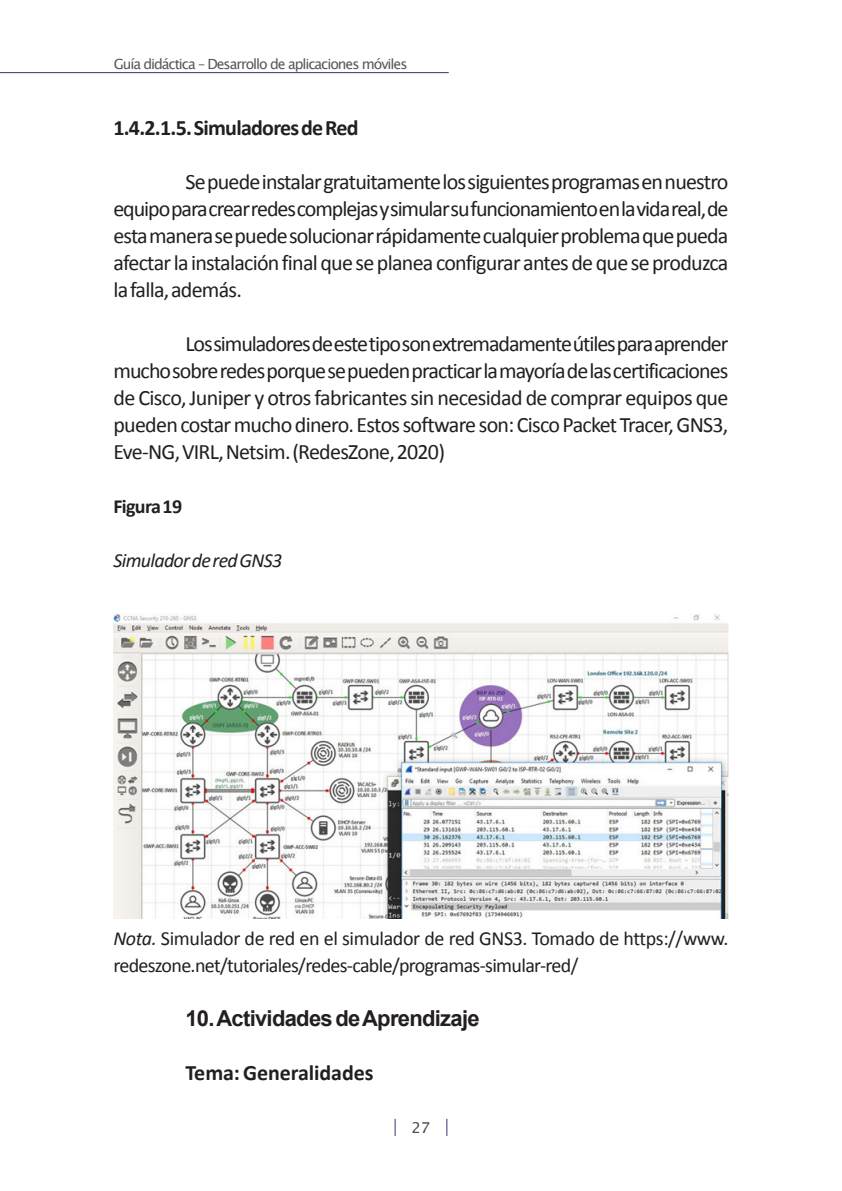
<style>
.page{position:relative;width:842px;height:1191px;background:#fff}
.page>*{position:absolute;margin:0;border:0;box-sizing:border-box;transform-origin:0 0}
.Textos_generales{font:22px/27px "Calibri";letter-spacing:-.035em;color:#231f20;text-align:justify}
.Textos_generales-2{font:700 22px "Arial";letter-spacing:-.03em;color:#231f20}
.Subtítulos{font:700 22px "Calibri";letter-spacing:-.035em;color:#231f20}
.Subtítulos_con_sangr{font:700 22px "Calibri";letter-spacing:-.005em;color:#231f20}
.Nota__Tomado_o_elabo{font:20px/27px "Calibri";letter-spacing:-.035em;color:#231f20}
.Texto_debajo_de_tabl{font:italic 20px "Calibri";letter-spacing:-.035em;color:#231f20}
.Tabla_o_figura{font:700 20px "Calibri";letter-spacing:-.035em;color:#231f20}
.t1{font:15px "Lucida Sans Unicode";color:#4b4c4d}
.t2{font:14px "Lucida Sans Unicode";letter-spacing:-.075em;color:#57585a}
.s1{font-style:italic}
</style>
<div class="page">
<hr style="left:0;top:72px;width:449px;height:1px;background:#323470">
<svg style="left:395px;top:1118px;width:1px;height:17px"></svg>
<svg style="left:446px;top:1118px;width:1px;height:17px"></svg>
<img style="left:113px;top:613px;width:616px;height:305px">
<p class="t2" style="left:114px;top:53px;width:295px">Guía didáctica – Desarrollo de aplicaciones móviles</p>
<p class="Subtítulos" style="left:113px;top:113px;width:247px">1.4.2.1.5. Simuladores de Red</p>
<p class="Textos_generales" style="left:113px;top:168px;width:617px;text-indent:72px">Se puede instalar gratuitamente los siguientes programas en nuestro equipo para crear redes complejas y simular su funcionamiento en la vida real, de esta manera se puede solucionar rápidamente cualquier problema que pueda afectar la instalación final que se planea configurar antes de que se produzca la falla, además.</p>
<p class="Textos_generales" style="left:113px;top:330px;width:617px;text-indent:72px">Los simuladores de este tipo son extremadamente útiles para aprender mucho sobre redes porque se pueden practicar la mayoría de las certificaciones de Cisco, Juniper y otros fabricantes sin necesidad de comprar equipos que pueden costar mucho dinero. Estos software son: Cisco Packet Tracer, GNS3, Eve-NG, VIRL, Netsim. (RedesZone, 2020)</p>
<p class="Tabla_o_figura" style="left:113px;top:493px;width:70px">Figura 19</p>
<p class="Texto_debajo_de_tabl" style="left:113px;top:546px;width:170px">Simulador de red GNS3</p>
<p class="Nota__Tomado_o_elabo" style="left:113px;top:925px;width:617px"><span class="s1">Nota.</span> Simulador de red en el simulador de red GNS3. Tomado de https://www. redeszone.net/tutoriales/redes-cable/programas-simular-red/</p>
<p class="Textos_generales-2" style="left:185px;top:1003px;width:296px">10. Actividades de Aprendizaje</p>
<p class="Subtítulos_con_sangr" style="left:185px;top:1058px;width:190px">Tema: Generalidades</p>
<p class="t1" style="left:411px;top:1116px;width:20px">27</p>
</div>
